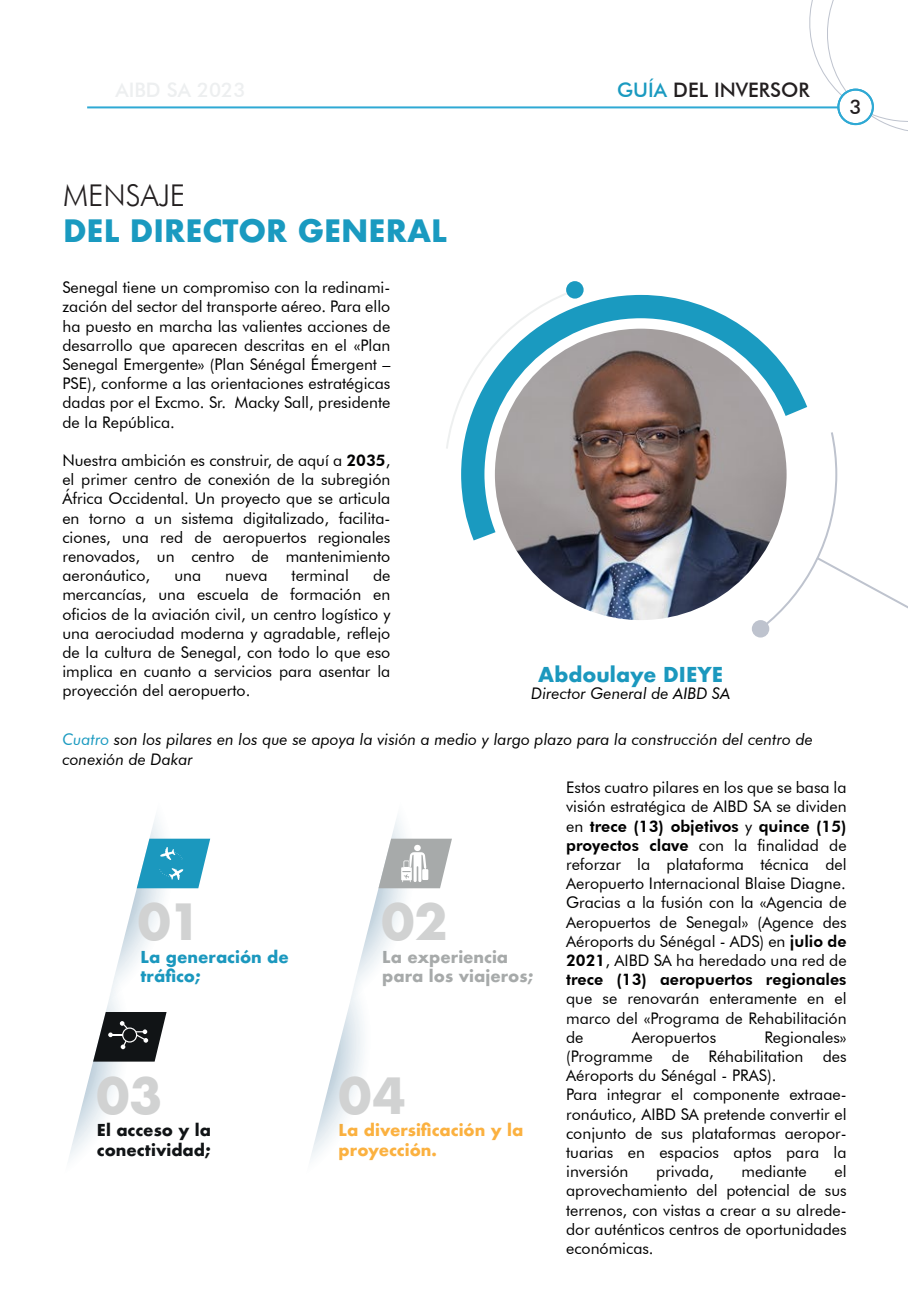
<style>
.page{position:relative;width:908px;height:1304px;background:#fff}
.page>*{position:absolute;margin:0;border:0;box-sizing:border-box;transform-origin:0 0}
.t1{font:700 48.6px "Futura";color:#d1d2d2}
.t2{font:700 30px "Futura";color:#1a9ac0}
.t3{font:300 30px "Futura BT";color:#231f20}
.t4{font:500 20px "Futura BT";color:#231f20}
.t5{font:700 20px "Futura";color:#1b98be}
.t6{font:16px/19.2px "Futura BT";color:#000001;text-align:justify}
.t7{font:italic 16px/19.2px "Futura BT";color:#000001}
.t8{font:700 16px/19.2px "Futura";color:#fbb140}
.t9{font:700 16px/19.2px "Futura";color:#a7aaaa}
.t10{font:700 16px/19.2px "Futura";color:#111416}
.t11{font:700 16px/19.2px "Futura";color:#1b98be}
.s1{color:#1a9ac0}
.s2{font-weight:800}
</style>
<div class="page">
<svg style="left:461px;top:281px;width:347px;height:260px"></svg>
<div style="left:484px;top:318px;width:312px;height:312px;background:#fff;border-radius:50%"></div>
<svg style="left:446px;top:289px;width:127px;height:162px"></svg>
<div style="left:566px;top:281px;width:17px;height:18px;background:#1a9ac0;border-radius:50%"></div>
<div style="left:751px;top:620px;width:18px;height:18px;background:#bec3ce;border-radius:50%"></div>
<svg style="left:757px;top:430px;width:150px;height:203px"></svg>
<svg style="left:311px;top:818px;width:141px;height:340px"></svg>
<svg style="left:69px;top:817px;width:141px;height:342px"></svg>
<svg style="left:799px;top:0;width:108px;height:131px"></svg>
<hr style="left:87px;top:106px;width:786px;height:2px;background:#2fa9d4">
<div style="left:838px;top:90px;width:34px;height:34px;background:#fff;border-radius:50%"></div>
<div style="left:837px;top:89px;width:36px;height:36px;border:2px solid #2fa9d4;border-radius:50%"></div>
<img style="left:494px;top:329px;width:292px;height:291px;border-radius:146px">
<h2 class="t3" style="left:63px;top:177px;width:124px">MENSAJE</h2>
<h2 class="t2" style="left:63px;top:209px;width:385px">DEL DIRECTOR GENERAL</h2>
<p class="t4" style="left:617px;top:78px;width:194px"><span class="s1">GUÍA</span> DEL INVERSOR</p>
<p class="t6" style="left:62px;top:278px;width:329px">Senegal tiene un compromiso con la redinami&shy;zación del sector del transporte aéreo. Para ello ha puesto en marcha las valientes acciones de desarrollo que aparecen descritas en el «Plan Senegal Emergente» (Plan Sénégal Émergent – PSE), conforme a las orientaciones estratégicas dadas por el Excmo. Sr. Macky Sall, presidente de la República.</p>
<p class="t6" style="left:62px;top:451px;width:329px">Nuestra ambición es construir, de aquí a <span class="s2">2035</span>, el primer centro de conexión de la subregión África Occidental. Un proyecto que se articula en torno a un sistema digitalizado, facilita&shy;ciones, una red de aeropuertos regionales renovados, un centro de mantenimiento aeronáutico,</p>
<p class="t6" style="left:62px;top:566px;width:329px;text-indent:310px">de mercancías, una escuela de formación en oficios de la aviación civil, un centro logístico y una aerociudad moderna y agradable, reflejo de la cultura de Senegal, con todo lo que eso implica en cuanto a servicios para asentar la proyección del aeropuerto.</p>
<p class="t7" style="left:62px;top:730px;width:751px"><span class="s1">Cuatro</span> son los pilares en los que se apoya la visión a medio y largo plazo para la construcción del centro de conexión de Dakar</p>
<p class="t6" style="left:174px;top:566px;width:28px">una</p>
<p class="t6" style="left:225px;top:566px;width:44px">nueva</p>
<p class="t6" style="left:291px;top:566px;width:59px">terminal</p>
<p class="t5" style="left:538px;top:660px;width:187px">Abdoulaye DIEYE</p>
<p class="t7" style="left:531px;top:684px;width:200px">Director General de AIBD SA</p>
<p class="t4" style="left:849px;top:95px;width:14px">3</p>
<h1 class="t1" style="left:138px;top:887px;width:65px">01</h1>
<h1 class="t1" style="left:381px;top:887px;width:67px">02</h1>
<p class="t11" style="left:140px;top:947px;width:150px">La generación de tráfico;</p>
<p class="t9" style="left:382px;top:947px;width:152px">La experiencia para los viajeros;</p>
<h1 class="t1" style="left:96px;top:1061px;width:67px">03</h1>
<h1 class="t1" style="left:338px;top:1061px;width:69px">04</h1>
<p class="t10" style="left:97px;top:1121px;width:116px">El acceso y la conectividad;</p>
<p class="t8" style="left:338px;top:1121px;width:186px">La diversificación y la proyección.</p>
<p class="t6" style="left:566px;top:778px;width:282px">Estos cuatro pilares en los que se basa la visión estratégica de AIBD SA se dividen en <span class="s2">trece (13) objetivos</span> y <span class="s2">quince (15) proyectos clave</span> con la finalidad de reforzar la plataforma técnica del Aeropuerto Internacional Blaise Diagne.<br>Gracias a la fusión con la «Agencia de Aeropuertos de Senegal» (Agence des Aéroports du Sénégal - ADS) en <span class="s2">julio de 2021</span>, AIBD SA ha heredado una red de <span class="s2">trece (13) aeropuertos regionales</span></p>
<p class="t6" style="left:566px;top:989px;width:282px">que se renovarán enteramente en el marco del «Programa de Rehabilitación de</p>
<p class="t6" style="left:566px;top:1027px;width:282px;text-align:left;text-indent:198px">Regionales» (Programme de Réhabilitation des<br>Aéroports du Sénégal - PRAS).<br>Para integrar el componente extraae&shy;ronáutico, AIBD SA pretende convertir el conjunto de sus plataformas aeropor&shy;tuarias en espacios aptos para la inversión</p>
<p class="t6" style="left:631px;top:1027px;width:86px">Aeropuertos</p>
<p class="t6" style="left:566px;top:1162px;width:282px;text-indent:268px">el aprovechamiento del potencial de sus terrenos, con vistas a crear a su alrede&shy;dor auténticos centros de oportunidades económicas.</p>
<p class="t6" style="left:655px;top:1162px;width:59px">privada,</p>
<p class="t6" style="left:741px;top:1162px;width:67px">mediante</p>
</div>
